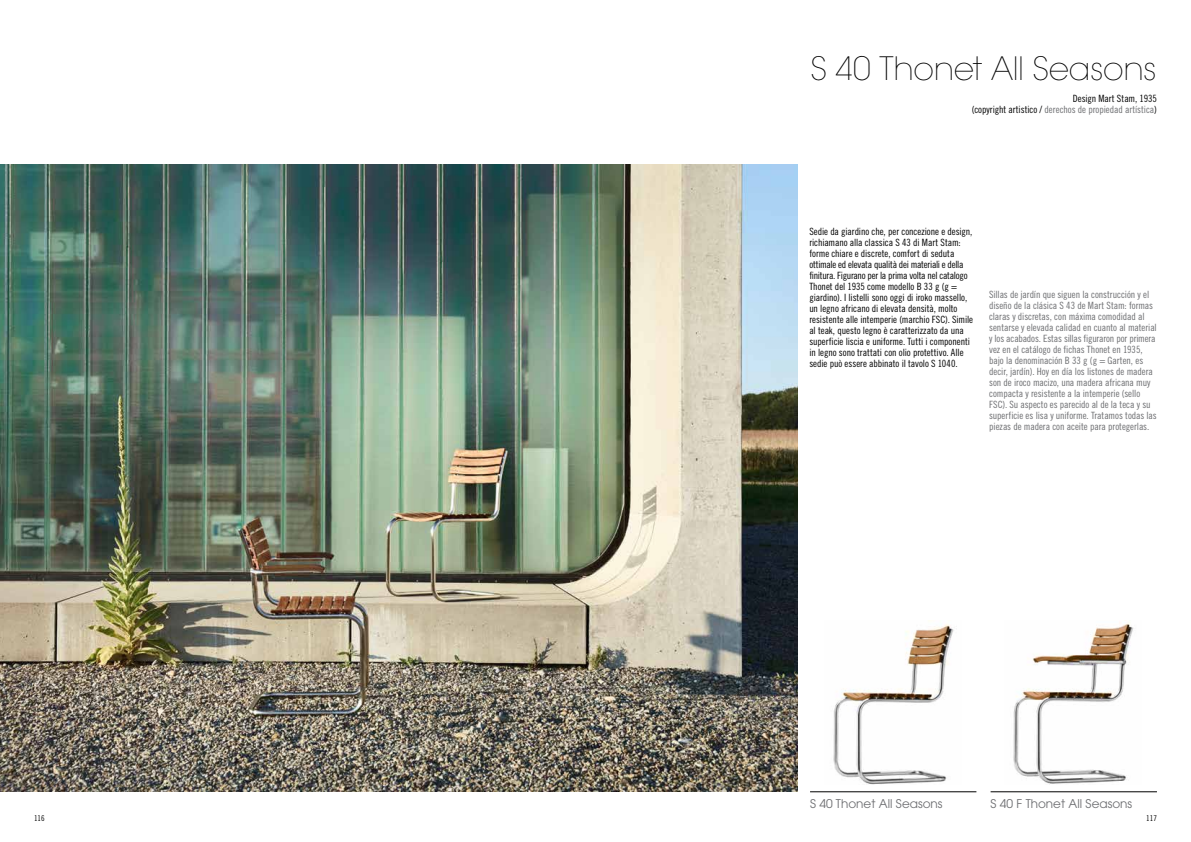
<style>
.page{position:relative;width:1191px;height:842px;background:#fff}
.page>*{position:absolute;margin:0;border:0;box-sizing:border-box;transform-origin:0 0}
.t1{font:200 32px "ITC Avant Garde Std";letter-spacing:-.01em;color:#000}
.t2{font:12px "ITC Avant Garde Std";color:#6d6e71}
.t3{font:10px/11px "Trade Gothic LT Std Cn 18";letter-spacing:-.005em;color:#000;text-align:right}
.t4{font:10px/11px "Trade Gothic LT Std Cn 18";letter-spacing:-.005em;color:#6d6e71}
.t5{font:8px "Trade Gothic LT Std Cn 18";color:#000}
.s1{color:#6d6e71}
</style>
<div class="page">
<img style="left:0;top:164px;width:797px;height:627px">
<img style="left:833px;top:624px;width:121px;height:160px">
<img style="left:1013px;top:622px;width:121px;height:162px">
<hr style="left:810px;top:791px;width:166px;height:1px;background:#000">
<hr style="left:990px;top:791px;width:167px;height:1px;background:#000">
<h1 class="t1" style="left:810px;top:49px;width:348px">S 40 Thonet All Seasons</h1>
<p class="t3" style="left:971px;top:93px;width:187px">Design Mart Stam, 1935<br>(copyright artistico / <span class="s1">derechos de propiedad artística</span>)</p>
<p class="t3" style="left:809px;top:226px;width:165px;text-align:left">Sedie da giardino che, per concezione e design, richiamano alla classica S 43 di Mart Stam: forme chiare e discrete, comfort di seduta ottimale ed elevata qualità dei materiali e della finitura. Figurano per la prima volta nel catalogo Thonet del 1935 come modello B 33 g (g = giardino). I listelli sono oggi di iroko massello, un legno africano di elevata densità, molto resistente alle intemperie (marchio FSC). Simile al teak, questo legno è caratterizzato da una superficie liscia e uniforme. Tutti i componenti in legno sono trattati con olio protettivo. Alle sedie può essere abbinato il tavolo S 1040.</p>
<p class="t4" style="left:989px;top:289px;width:169px">Sillas de jardín que siguen la construcción y el diseño de la clásica S 43 de Mart Stam: formas claras y discretas, con máxima comodidad al sentarse y elevada calidad en cuanto al material y los acabados. Estas sillas figuraron por primera vez en el catálogo de fichas Thonet en 1935, bajo la denominación B 33 g (g = Garten, es decir, jardín). Hoy en día los listones de madera son de iroco macizo, una madera africana muy compacta y resistente a la intemperie (sello FSC). Su aspecto es parecido al de la teca y su superficie es lisa y uniforme. Tratamos todas las piezas de madera con aceite para protegerlas.</p>
<p class="t2" style="left:810px;top:796px;width:134px">S 40 Thonet All Seasons</p>
<p class="t2" style="left:990px;top:796px;width:143px">S 40 F Thonet All Seasons</p>
<p class="t5" style="left:34px;top:813px;width:12px">116</p>
<p class="t5" style="left:1146px;top:813px;width:12px">117</p>
</div>
